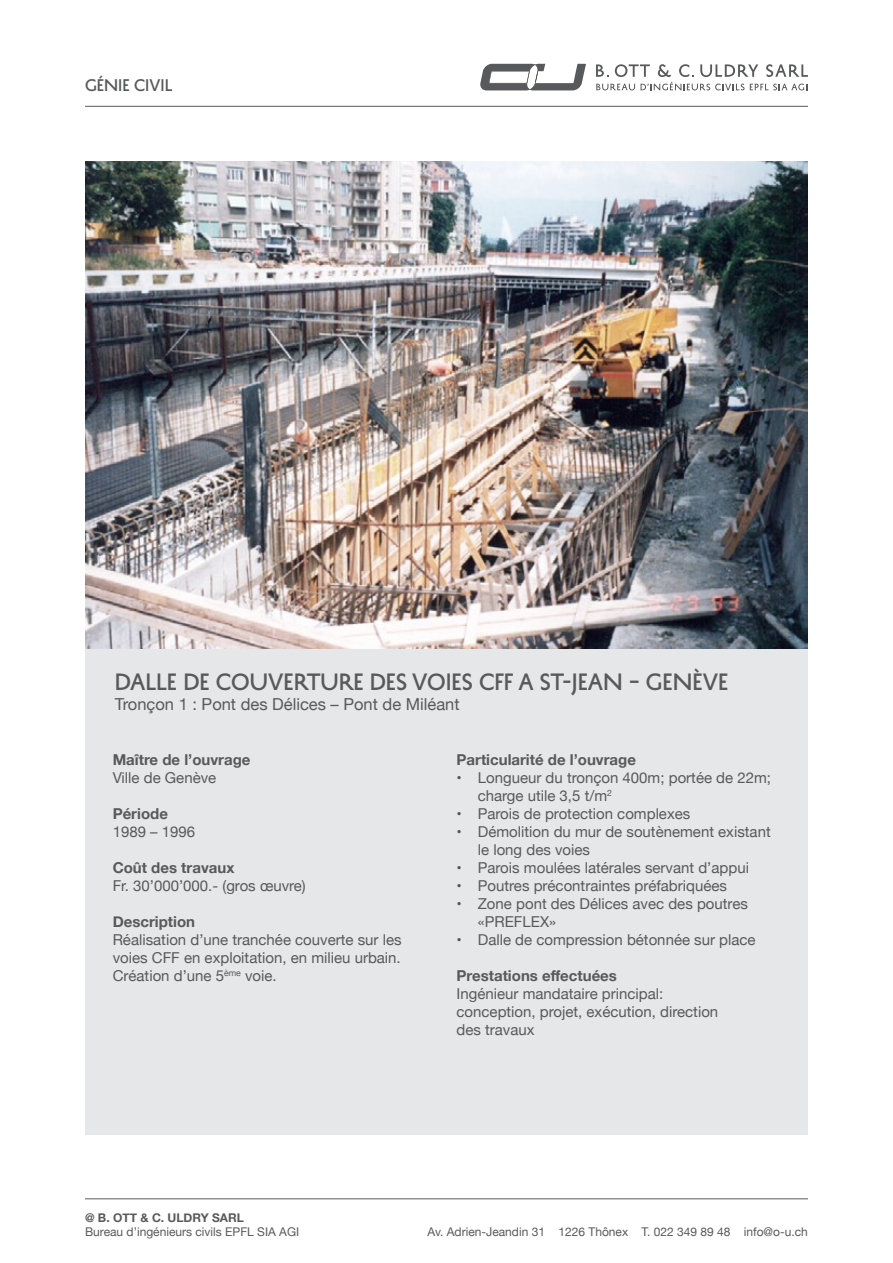
<style>
.page{position:relative;width:893px;height:1263px;background:#fff}
.page>*{position:absolute;margin:0;border:0;box-sizing:border-box;transform-origin:0 0}
.t1{font:21px "History Four";color:#58595b}
.t2{font:16.5px "Helvetica Neue";color:#58595b}
.t3{font:15px/18px "Helvetica Neue";color:#58595b}
.t4{font:700 15px "Helvetica Neue";color:#58595b}
.t5{font:15px "History Four";color:#58595b}
.t6{font:12px "Helvetica Neue";color:#58595b}
.t7{font:700 12px "Helvetica Neue";color:#58595b}
</style>
<div class="page">
<svg style="left:596px;top:64px;width:212px;height:26px"></svg>
<svg style="left:480px;top:64px;width:106px;height:26px"></svg>
<hr style="left:85px;top:106px;width:723px;height:1px;background:#58595b">
<hr style="left:85px;top:1198px;width:723px;height:1px;background:#58595b">
<div style="left:85px;top:648px;width:723px;height:487px;background:#e6e7e8"></div>
<img style="left:85px;top:162px;width:723px;height:486px">
<p class="t5" style="left:85px;top:75px;width:89px">GéNIE CIVIL</p>
<h1 class="t1" style="left:115px;top:668px;width:615px">DALLE DE COUVERTURE DES VOIES CFF A ST-JEAN – GENèVE</h1>
<p class="t2" style="left:115px;top:692px;width:346px">Tronçon 1 : Pont des Délices – Pont de Miléant</p>
<p class="t4" style="left:113px;top:748px;width:139px">Maître de l’ouvrage</p>
<p class="t3" style="left:113px;top:770px;width:105px">Ville de Genève</p>
<p class="t4" style="left:113px;top:802px;width:57px">Période</p>
<p class="t3" style="left:113px;top:824px;width:84px">1989 – 1996</p>
<p class="t4" style="left:113px;top:856px;width:123px">Coût des travaux</p>
<p class="t3" style="left:113px;top:878px;width:195px">Fr. 30’000’000.- (gros œuvre)</p>
<p class="t4" style="left:113px;top:910px;width:84px">Description</p>
<p class="t3" style="left:113px;top:932px;width:290px;text-align:justify">Réalisation d’une tranchée couverte sur les voies CFF en exploitation, en milieu urbain.<br>Création d’une 5<sup>ème</sup> voie.</p>
<p class="t4" style="left:457px;top:748px;width:181px">Particularité de l’ouvrage</p>
<p class="t3" style="left:478px;top:770px;width:295px;text-indent:-21px">• Longueur du tronçon 400m; portée de 22m; charge utile 3,5 t/m<sup>2</sup></p>
<p class="t3" style="left:457px;top:806px;width:235px">• Parois de protection complexes</p>
<p class="t3" style="left:478px;top:824px;width:294px;text-indent:-21px">• Démolition du mur de soutènement existant le long des voies</p>
<p class="t3" style="left:457px;top:860px;width:294px">• Parois moulées latérales servant d’appui</p>
<p class="t3" style="left:457px;top:878px;width:272px">• Poutres précontraintes préfabriquées</p>
<p class="t3" style="left:478px;top:896px;width:272px;text-indent:-21px">• Zone pont des Délices avec des poutres «PREFLEX»</p>
<p class="t3" style="left:457px;top:932px;width:301px">• Dalle de compression bétonnée sur place</p>
<p class="t4" style="left:457px;top:964px;width:162px">Prestations effectuées</p>
<p class="t3" style="left:457px;top:986px;width:263px">Ingénieur mandataire principal: conception, projet, exécution, direction des travaux</p>
<p class="t7" style="left:85px;top:1208px;width:160px">@ B. OTT &amp; C. ULDRY SARL</p>
<p class="t6" style="left:85px;top:1223px;width:216px">Bureau d’ingénieurs civils EPFL SIA AGI</p>
<p class="t6" style="left:427px;top:1223px;width:382px">Av. Adrien-Jeandin 31 1226 Thônex T. 022 349 89 48 info@o-u.ch</p>
</div>
